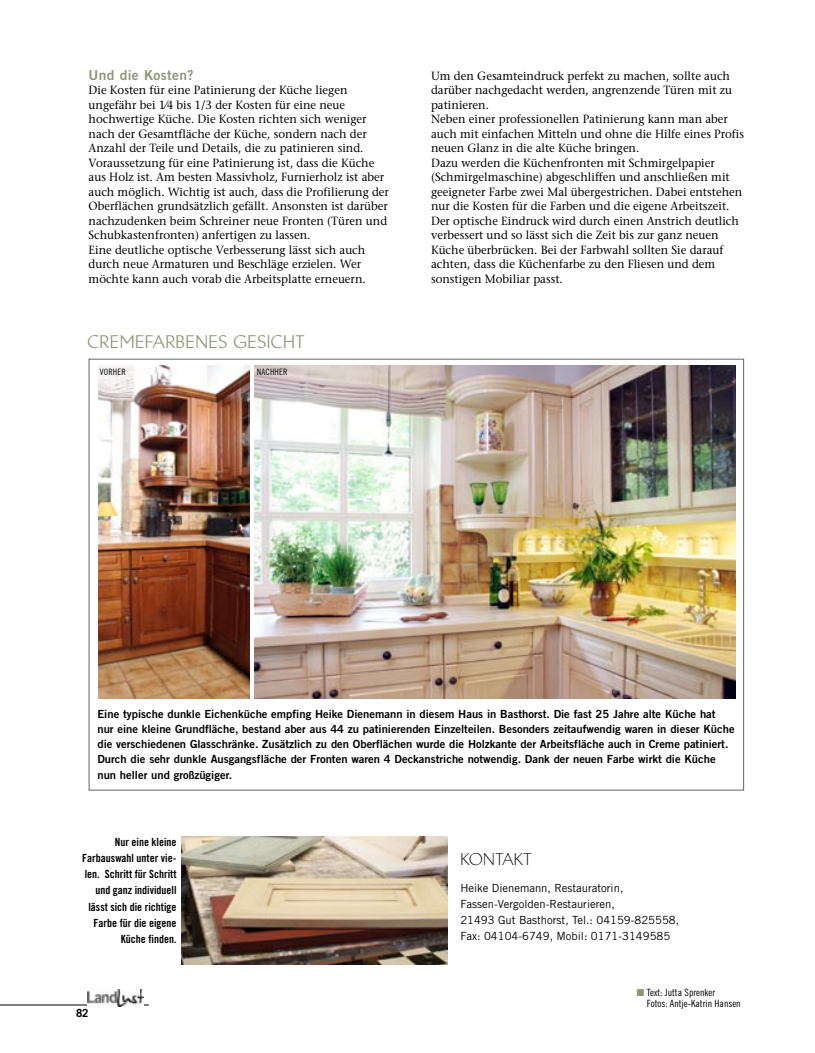
<style>
.page{position:relative;width:815px;height:1053px;background:#fff}
.page>*{position:absolute;margin:0;border:0;box-sizing:border-box;transform-origin:0 0}
._05_Kastenüberschrift{font:17.5px "Linotype Brewery";letter-spacing:.025em;color:#8d9777}
._05_Kastenüberschrift-2{font:300 16.25px "Linotype Brewery";letter-spacing:.025em;color:#000}
._04_Zwischenüberschrift{font:13.75px "Trade Gothic LT Bold Two";letter-spacing:.025em;color:#8d9777}
._03_Fließtext{font:11.88px/14.5px "Stone Serif LT";color:#000;scale:.96 1}
._05_Kastenüberschrift-3{font:11.25px/15px "Trade Gothic LT Bold Two";color:#000}
._06_Kastentext{font:11.25px/16.2px "Trade Gothic LT";color:#000}
._07_Bildunterschrift{font:11.25px/16.2px "Trade Gothic LT Bold Cond Twenty";color:#000;text-align:right}
.t1{font:700 11.25px "Trade Gothic LT";color:#000}
._08_Textautor{font:10px/11.2px "Trade Gothic LT Cond Eighteen";color:#000}
._07_Bildunterschrift-2{font:8.75px "Trade Gothic LT Cond Eighteen";letter-spacing:.02em;color:#000}
.s1{color:#8d9777}
</style>
<div class="page">
<hr style="left:0;top:1004px;width:149px;height:1px;background:#000">
<img style="left:88px;top:989px;width:56px;height:17px">
<img style="left:98px;top:365px;width:152px;height:333px">
<img style="left:254px;top:365px;width:481px;height:333px">
<img style="left:181px;top:836px;width:266px;height:128px">
<p class="_04_Zwischenüberschrift" style="left:89px;top:66px;width:106px">Und die Kosten?</p>
<p class="_03_Fließtext" style="left:89px;top:83px;width:314px">Die Kosten für eine Patinierung der Küche liegen ungefähr bei 1⁄4 bis 1/3 der Kosten für eine neue hochwertige Küche. Die Kosten richten sich weniger nach der Gesamtfläche der Küche, sondern nach der Anzahl der Teile und Details, die zu patinieren sind.<br>Voraussetzung für eine Patinierung ist, dass die Küche aus Holz ist. Am besten Massivholz, Furnierholz ist aber auch möglich. Wichtig ist auch, dass die Profilierung der Oberflächen grundsätzlich gefällt. Ansonsten ist darüber nachzudenken beim Schreiner neue Fronten (Türen und Schubkastenfronten) anfertigen zu lassen.</p>
<p class="_03_Fließtext" style="left:89px;top:242px;width:290px">Eine deutliche optische Verbesserung lässt sich auch durch neue Armaturen und Beschläge erzielen. Wer möchte kann auch vorab die Arbeitsplatte erneuern.</p>
<p class="_05_Kastenüberschrift" style="left:87px;top:331px;width:219px">CREMEFARBENES GESICHT</p>
<p class="_07_Bildunterschrift-2" style="left:100px;top:366px;width:28px">VORHER</p>
<p class="_07_Bildunterschrift-2" style="left:257px;top:366px;width:32px">NACHHER</p>
<p class="_03_Fließtext" style="left:431px;top:68px;width:315px">Um den Gesamteindruck perfekt zu machen, sollte auch darüber nachgedacht werden, angrenzende Türen mit zu patinieren.</p>
<p class="_03_Fließtext" style="left:431px;top:112px;width:328px">Neben einer professionellen Patinierung kann man aber auch mit einfachen Mitteln und ohne die Hilfe eines Profis neuen Glanz in die alte Küche bringen.</p>
<p class="_03_Fließtext" style="left:431px;top:155px;width:326px">Dazu werden die Küchenfronten mit Schmirgelpapier (Schmirgelmaschine) abgeschliffen und anschließen mit geeigneter Farbe zwei Mal übergestrichen. Dabei entstehen nur die Kosten für die Farben und die eigene Arbeitszeit.<br>Der optische Eindruck wird durch einen Anstrich deutlich verbessert und so lässt sich die Zeit bis zur ganz neuen Küche überbrücken. Bei der Farbwahl sollten Sie darauf achten, dass die Küchenfarbe zu den Fliesen und dem sonstigen Mobiliar passt.</p>
<p class="_05_Kastenüberschrift-3" style="left:97px;top:706px;width:639px">Eine typische dunkle Eichenküche empfing Heike Dienemann in diesem Haus in Basthorst. Die fast 25 Jahre alte Küche hat<br>nur eine kleine Grundfläche, bestand aber aus 44 zu patinierenden Einzelteilen. Besonders zeitaufwendig waren in dieser Küche die verschiedenen Glasschränke. Zusätzlich zu den Oberflächen wurde die Holzkante der Arbeitsfläche auch in Creme patiniert.<br>Durch die sehr dunkle Ausgangsfläche der Fronten waren 4 Deckanstriche notwendig. Dank der neuen Farbe wirkt die Küche</p>
<p class="_05_Kastenüberschrift-3" style="left:97px;top:767px;width:136px">nun heller und großzügiger.</p>
<p class="_07_Bildunterschrift" style="left:82px;top:833px;width:96px">Nur eine kleine<br>Farbauswahl unter vie&shy;len. Schritt für Schritt und ganz individuell lässt sich die richtige<br>Farbe für die eigene<br>Küche finden.</p>
<p class="t1" style="left:76px;top:1005px;width:14px">82</p>
<p class="_05_Kastenüberschrift-2" style="left:460px;top:849px;width:73px">KONTAKT</p>
<p class="_06_Kastentext" style="left:460px;top:879px;width:220px">Heike Dienemann, Restauratorin, Fassen-Vergolden-Restaurieren,<br>21493 Gut Basthorst, Tel.: 04159-825558, Fax: 04104-6749, Mobil: 0171-3149585</p>
<p class="_08_Textautor" style="left:647px;top:986px;width:95px;text-indent:-10px"><span class="s1">■</span> Text: Jutta Sprenker<br>Fotos: Antje-Katrin Hansen</p>
</div>
